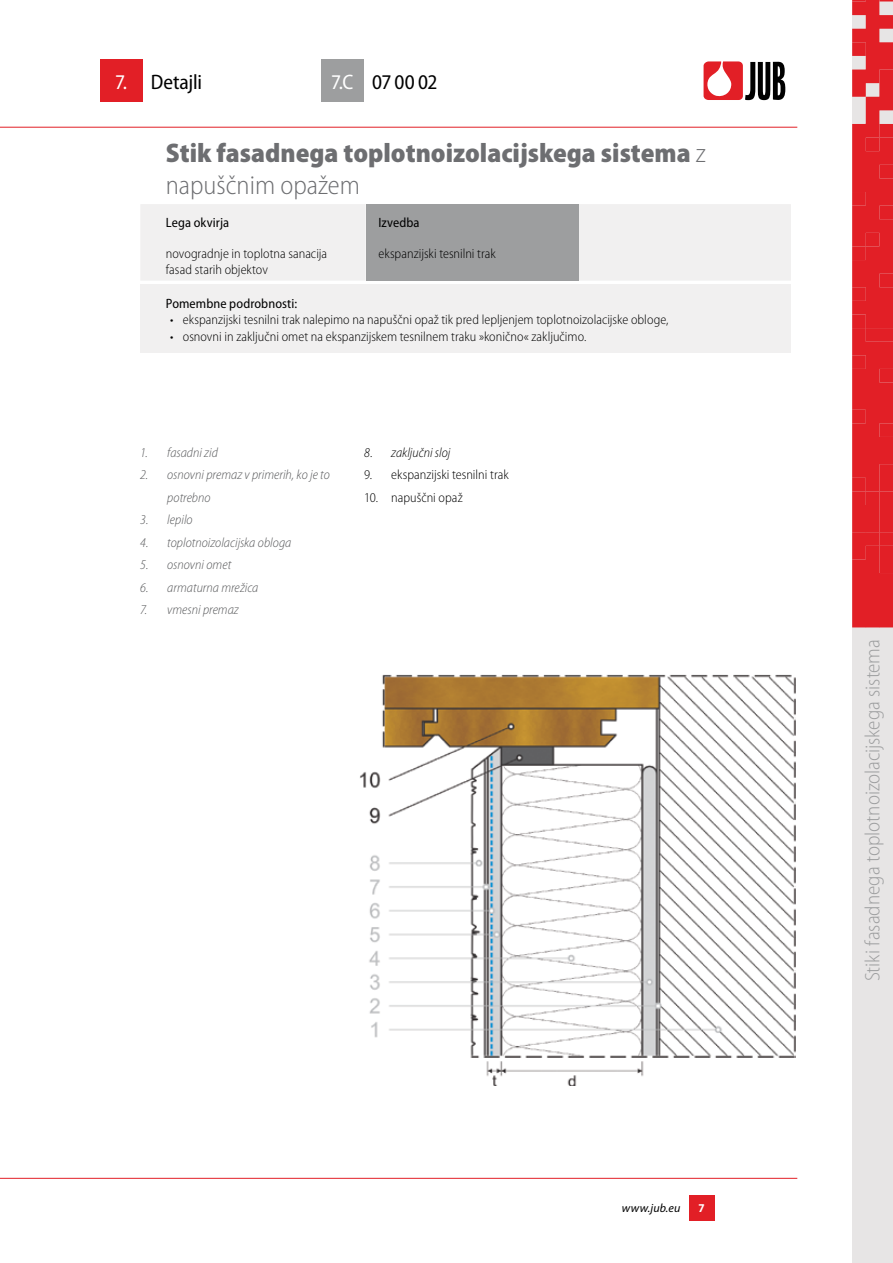
<style>
.page{position:relative;width:893px;height:1263px;background:#fff}
.page>*{position:absolute;margin:0;border:0;box-sizing:border-box;transform-origin:0 0}
.t1{font:900 semi-condensed 27px/32.4px "Myriad Pro";color:#6d6e71}
.t2{font:300 semi-condensed 21px "Myriad Pro";letter-spacing:-.005em;color:#9d9e9f}
.t3{font:semi-condensed 21px "Myriad Pro";letter-spacing:-.01em;color:#000}
.t4{font:300 semi-condensed 13.5px/16.2px "Myriad Pro";color:#000}
.t5{font:italic 300 semi-condensed 13.5px/22.5px "Myriad Pro";color:#58595b}
.t6{font:semi-condensed 13.5px "Myriad Pro";letter-spacing:.005em;color:#000}
.t7{font:italic 300 semi-condensed 13.5px "Myriad Pro";color:#000}
.t8{font:italic 12px "Myriad Pro";letter-spacing:.01em;color:#000}
.t9{font:700 semi-condensed 12px "Myriad Pro";color:#fff}
.s1{color:#fff}
.s2{font-weight:300}
</style>
<div class="page">
<hr style="left:0;top:127px;width:797px;height:1px;background:#e21f26">
<div style="left:140px;top:204px;width:651px;height:77px;background:#f1f0f0"></div>
<div style="left:366px;top:204px;width:212px;height:77px;background:#9d9e9f"></div>
<div style="left:100px;top:60px;width:42px;height:42px;background:#e21f26"></div>
<div style="left:321px;top:60px;width:43px;height:42px;background:#9d9e9f"></div>
<img style="left:360px;top:674px;width:435px;height:411px">
<div style="left:140px;top:285px;width:651px;height:68px;background:#f1f0f0"></div>
<svg style="left:703px;top:61px;width:83px;height:40px"></svg>
<div style="left:689px;top:1195px;width:25px;height:25px;background:#e21f26"></div>
<div style="left:852px;top:0;width:41px;height:1263px;background:#e7e5e5"></div>
<svg style="left:852px;top:0;width:41px;height:627px"></svg>
<hr style="left:0;top:1178px;width:797px;height:1px;background:#e21f26">
<h2 class="t3" style="left:115px;top:69px;width:88px"><span class="s1">7.</span> Detajli</h2>
<h2 class="t3" style="left:331px;top:69px;width:108px"><span class="s1">7.C</span> 07 00 02</h2>
<h1 class="t1" style="left:166px;top:136px;width:541px">Stik fasadnega toplotnoizolacijskega sistema <span class="s2">z napuščnim opažem</span></h1>
<p class="t6" style="left:166px;top:214px;width:65px">Lega okvirja</p>
<p class="t4" style="left:166px;top:245px;width:163px">novogradnje in toplotna sanacija fasad starih objektov</p>
<p class="t6" style="left:378px;top:214px;width:43px">Izvedba</p>
<p class="t4" style="left:378px;top:245px;width:119px">ekspanzijski tesnilni trak</p>
<p class="t6" style="left:166px;top:295px;width:133px">Pomembne podrobnosti:</p>
<p class="t4" style="left:170px;top:312px;width:500px">• ekspanzijski tesnilni trak nalepimo na napuščni opaž tik pred lepljenjem toplotnoizolacijske obloge,</p>
<p class="t4" style="left:170px;top:328px;width:418px">• osnovni in zaključni omet na ekspanzijskem tesnilnem traku »konično« zaključimo.</p>
<p class="t5" style="left:140px;top:441px;width:79px">1. fasadni zid</p>
<p class="t5" style="left:167px;top:463px;width:164px;text-indent:-27px">2. osnovni premaz v primerih, ko je to potrebno</p>
<p class="t5" style="left:140px;top:508px;width:54px">3. lepilo</p>
<p class="t5" style="left:140px;top:531px;width:153px">4. toplotnoizolacijska obloga</p>
<p class="t5" style="left:140px;top:553px;width:92px">5. osnovni omet</p>
<p class="t5" style="left:140px;top:576px;width:120px">6. armaturna mrežica</p>
<p class="t5" style="left:140px;top:598px;width:100px">7. vmesni premaz</p>
<p class="t7" style="left:364px;top:444px;width:88px">8. zaključni sloj</p>
<p class="t4" style="left:364px;top:466px;width:146px">9. ekspanzijski tesnilni trak</p>
<p class="t4" style="left:364px;top:489px;width:100px">10. napuščni opaž</p>
<p class="t8" style="left:622px;top:1201px;width:60px">www.jub.eu</p>
<p class="t9" style="left:698px;top:1200px;width:8px">7</p>
<h2 class="t2" style="left:860px;top:981px;width:343px;rotate:-90deg">Stiki fasadnega toplotnoizolacijskega sistema</h2>
</div>
